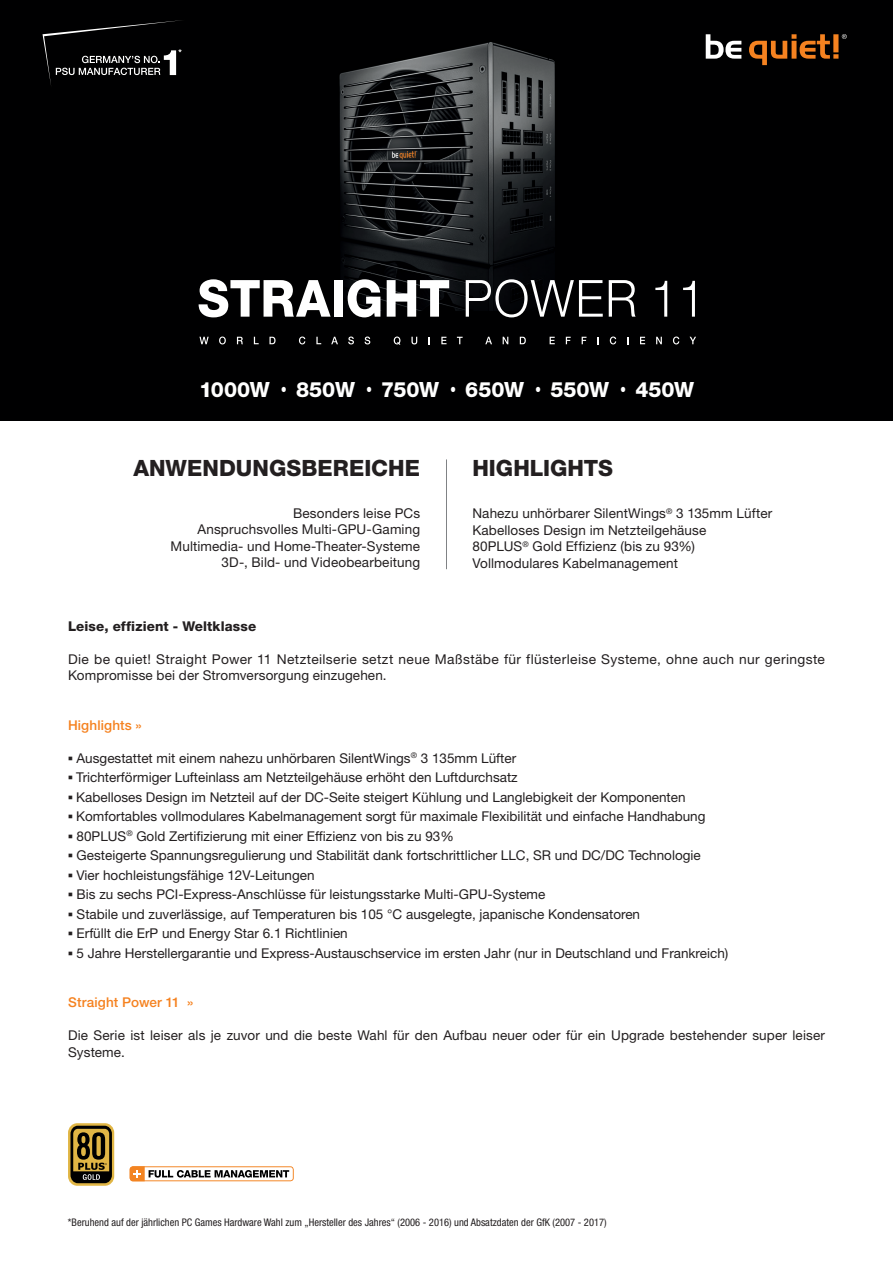
<style>
.page{position:relative;width:893px;height:1263px;background:#fff}
.page>*{position:absolute;margin:0;border:0;box-sizing:border-box;transform-origin:0 0}
.t1{font:800 22.5px "Helvetica Neue LT Pro";letter-spacing:.005em;color:#231f20}
.t2{font:800 21px "Helvetica Neue LT Pro";letter-spacing:-.005em;color:#fff}
.t3{font:13.5px/16.5px "Helvetica Neue LT Pro";color:#231f20}
.t4{font:13.5px/16.5px "Helvetica Neue LT Pro";letter-spacing:.025em;color:#231f20}
.t5{font:500 13.5px "Helvetica Neue LT Pro";letter-spacing:.01em;color:#f58220}
.t6{font:800 13.5px "Helvetica Neue LT Pro";letter-spacing:.01em;color:#231f20}
.t7{font:condensed 10.5px "Helvetica Neue LT Pro";color:#231f20}
.s1{font-family:"Arial Narrow";font-weight:400}
.s2{font-family:"Franklin Gothic";font-weight:500}
</style>
<div class="page">
<div style="left:0;top:0;width:893px;height:421px;background:#000001"></div>
<svg style="left:706px;top:34px;width:35px;height:25px"></svg>
<svg style="left:749px;top:34px;width:98px;height:31px"></svg>
<hr style="left:446px;top:459px;width:1px;height:110px;background:#808285">
<svg style="left:43px;top:20px;width:139px;height:65px"></svg>
<svg style="left:68px;top:1123px;width:46px;height:63px"></svg>
<svg style="left:70px;top:1126px;width:42px;height:57px;background:#635121"></svg>
<svg style="left:130px;top:1166px;width:164px;height:15px"></svg>
<img style="left:339px;top:42px;width:216px;height:268px">
<svg style="left:199px;top:279px;width:132px;height:38px"></svg>
<div style="left:334px;top:280px;width:9px;height:37px;background:#fff"></div>
<svg style="left:348px;top:279px;width:32px;height:38px"></svg>
<svg style="left:387px;top:280px;width:62px;height:37px"></svg>
<svg style="left:466px;top:279px;width:137px;height:38px"></svg>
<svg style="left:609px;top:280px;width:27px;height:37px"></svg>
<svg style="left:655px;top:281px;width:12px;height:36px"></svg>
<svg style="left:683px;top:281px;width:12px;height:36px"></svg>
<svg style="left:199px;top:337px;width:10px;height:7px"></svg>
<svg style="left:219px;top:337px;width:7px;height:7px"></svg>
<svg style="left:237px;top:337px;width:6px;height:7px"></svg>
<svg style="left:254px;top:337px;width:5px;height:7px"></svg>
<svg style="left:269px;top:337px;width:7px;height:7px"></svg>
<svg style="left:299px;top:337px;width:6px;height:7px"></svg>
<svg style="left:316px;top:337px;width:5px;height:7px"></svg>
<svg style="left:331px;top:337px;width:7px;height:7px"></svg>
<svg style="left:348px;top:337px;width:6px;height:7px"></svg>
<svg style="left:365px;top:337px;width:5px;height:7px"></svg>
<svg style="left:394px;top:337px;width:6px;height:8px"></svg>
<svg style="left:411px;top:337px;width:6px;height:7px"></svg>
<svg style="left:441px;top:337px;width:5px;height:7px"></svg>
<svg style="left:457px;top:337px;width:6px;height:7px"></svg>
<svg style="left:485px;top:337px;width:7px;height:7px"></svg>
<svg style="left:503px;top:337px;width:5px;height:7px"></svg>
<svg style="left:520px;top:337px;width:6px;height:7px"></svg>
<svg style="left:550px;top:337px;width:5px;height:7px"></svg>
<svg style="left:566px;top:337px;width:5px;height:7px"></svg>
<svg style="left:582px;top:337px;width:4px;height:7px"></svg>
<svg style="left:597px;top:337px;width:2px;height:7px"></svg>
<svg style="left:610px;top:337px;width:6px;height:7px"></svg>
<svg style="left:640px;top:337px;width:5px;height:7px"></svg>
<svg style="left:656px;top:337px;width:6px;height:7px"></svg>
<svg style="left:673px;top:337px;width:6px;height:7px"></svg>
<svg style="left:690px;top:337px;width:6px;height:7px"></svg>
<h2 class="t2" style="left:199px;top:377px;width:497px">1000W <span class="s1">•</span> 850W <span class="s1">•</span> 750W <span class="s1">•</span> 650W <span class="s1">•</span> 550W <span class="s1">•</span> 450W</h2>
<h1 class="t1" style="left:133px;top:454px;width:288px">ANWENDUNGSBEREICHE</h1>
<h1 class="t1" style="left:472px;top:454px;width:142px">HIGHLIGHTS</h1>
<p class="t3" style="left:171px;top:504px;width:251px;text-align:right">Besonders leise PCs<br>Anspruchsvolles Multi-GPU-Gaming<br>Multimedia- und Home-Theater-Systeme<br>3D-, Bild- und Videobearbeitung</p>
<p class="t3" style="left:472px;top:505px;width:301px">Nahezu unhörbarer SilentWings<sup>®</sup> 3 135mm Lüfter Kabelloses Design im Netzteilgehäuse<br>80PLUS<sup>®</sup> Gold Effizienz (bis zu 93%)<br>Vollmodulares Kabelmanagement</p>
<p class="t6" style="left:68px;top:618px;width:190px">Leise, effizient - Weltklasse</p>
<p class="t4" style="left:68px;top:650px;width:758px">Die be quiet! Straight Power 11 Netzteilserie setzt neue Maßstäbe für flüsterleise Systeme, ohne auch nur geringste<br>Kompromisse bei der Stromversorgung einzugehen.</p>
<p class="t5" style="left:68px;top:717px;width:75px">Highlights »</p>
<p class="t3" style="left:68px;top:749px;width:450px"><span class="s2">▪</span> Ausgestattet mit einem nahezu unhörbaren SilentWings<sup>®</sup> 3 135mm Lüfter</p>
<p class="t3" style="left:68px;top:769px;width:451px"><span class="s2">▪</span> Trichterförmiger Lufteinlass am Netzteilgehäuse erhöht den Luftdurchsatz</p>
<p class="t3" style="left:68px;top:788px;width:619px"><span class="s2">▪</span> Kabelloses Design im Netzteil auf der DC-Seite steigert Kühlung und Langlebigkeit der Komponenten</p>
<p class="t3" style="left:68px;top:808px;width:639px"><span class="s2">▪</span> Komfortables vollmodulares Kabelmanagement sorgt für maximale Flexibilität und einfache Handhabung</p>
<p class="t3" style="left:68px;top:827px;width:387px"><span class="s2">▪</span> 80PLUS<sup>®</sup> Gold Zertifizierung mit einer Effizienz von bis zu 93%</p>
<p class="t3" style="left:68px;top:847px;width:634px"><span class="s2">▪</span> Gesteigerte Spannungsregulierung und Stabilität dank fortschrittlicher LLC, SR und DC/DC Technologie</p>
<p class="t3" style="left:68px;top:866px;width:248px"><span class="s2">▪</span> Vier hochleistungsfähige 12V-Leitungen</p>
<p class="t3" style="left:68px;top:886px;width:479px"><span class="s2">▪</span> Bis zu sechs PCI-Express-Anschlüsse für leistungsstarke Multi-GPU-Systeme</p>
<p class="t3" style="left:68px;top:905px;width:574px"><span class="s2">▪</span> Stabile und zuverlässige, auf Temperaturen bis 105 °C ausgelegte, japanische Kondensatoren</p>
<p class="t3" style="left:68px;top:925px;width:281px"><span class="s2">▪</span> Erfüllt die ErP und Energy Star 6.1 Richtlinien</p>
<p class="t3" style="left:68px;top:944px;width:662px"><span class="s2">▪</span> 5 Jahre Herstellergarantie und Express-Austauschservice im ersten Jahr (nur in Deutschland und Frankreich)</p>
<p class="t5" style="left:68px;top:994px;width:127px">Straight Power 11 »</p>
<p class="t3" style="left:68px;top:1027px;width:758px">Die Serie ist leiser als je zuvor und die beste Wahl für den Aufbau neuer oder für ein Upgrade bestehender super leiser<br>Systeme.</p>
<p class="t7" style="left:68px;top:1216px;width:540px">*Beruhend auf der jährlichen PC Games Hardware Wahl zum „Hersteller des Jahres“ (2006 - 2016) und Absatzdaten der GfK (2007 - 2017)</p>
</div>
